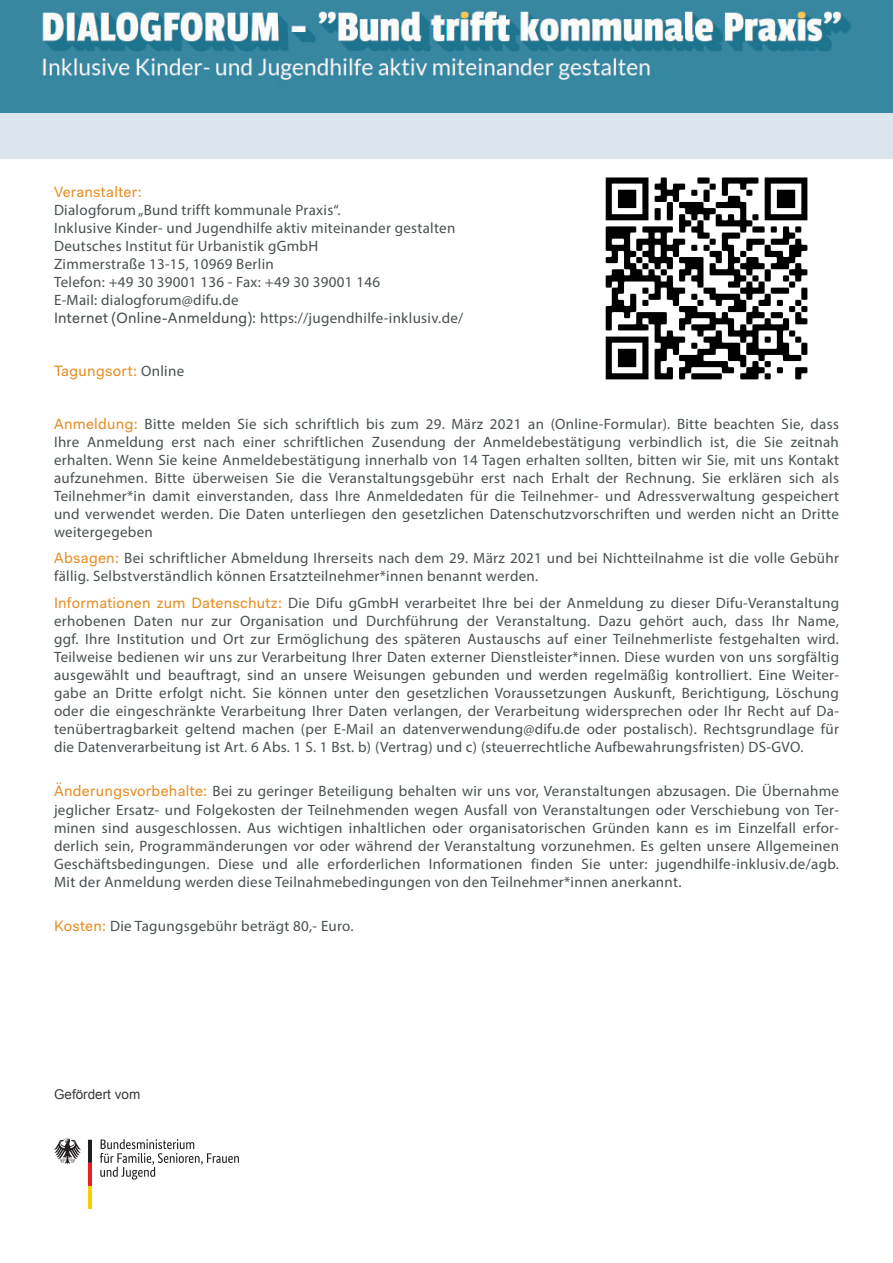
<style>
.page{position:relative;width:893px;height:1263px;background:#fff}
.page>*{position:absolute;margin:0;border:0;box-sizing:border-box;transform-origin:0 0}
.t1{font:15px/18px "Myriad Pro";letter-spacing:.02em;color:#495051;text-align:justify}
.arial_10{font:15px "Fakt Pro";letter-spacing:.02em;color:#e68e25}
.arial_10-2{font:13.5px "Arial";color:#383839}
.s1{font-family:"Fakt Pro"}
.s2{font-family:"Myriad Pro";color:#495051}
.s3{font-family:"Fakt Pro";color:#e68e25}
</style>
<div class="page">
<div style="left:0;top:28px;width:893px;height:131px;background:#dbe5eb"></div>
<img style="left:0;top:0;width:893px;height:113px">
<svg style="left:100px;top:1139px;width:139px;height:40px"></svg>
<svg style="left:54px;top:1138px;width:27px;height:26px"></svg>
<svg style="left:88px;top:1140px;width:4px;height:69px"></svg>
<img style="left:605px;top:177px;width:203px;height:203px">
<p class="arial_10" style="left:54px;top:182px;width:89px">Veranstalter:</p>
<p class="t1" style="left:54px;top:201px;width:403px;text-align:left">Dialogforum „Bund trifft kommunale Praxis“.<br>Inklusive Kinder- und Jugendhilfe aktiv miteinander gestalten Deutsches Institut für Urbanistik gGmbH<br>Zimmerstraße 13-15, 10969 Berlin<br>Telefon: +49 30 39001 136 - Fax: +49 30 39001 146<br>E-Mail: dialogforum@difu.de</p>
<p class="t1" style="left:54px;top:309px;width:411px"><span class="s1">Internet (Online-Anmeldung):</span> https://jugendhilfe-inklusiv.de/</p>
<p class="arial_10" style="left:54px;top:361px;width:132px">Tagungsort: <span class="s2">Online</span></p>
<p class="t1" style="left:54px;top:415px;width:786px"><span class="s3">Anmeldung:</span> Bitte melden Sie sich schriftlich bis zum 29. März 2021 an (Online-Formular). Bitte beachten Sie, dass Ihre Anmeldung erst nach einer schriftlichen Zusendung der Anmeldebestätigung verbindlich ist, die Sie zeitnah erhalten. Wenn Sie keine Anmeldebestätigung innerhalb von 14 Tagen erhalten sollten, bitten wir Sie, mit uns Kontakt aufzunehmen. Bitte überweisen Sie die Veranstaltungsgebühr erst nach Erhalt der Rechnung. Sie erklären sich als Teilnehmer*in damit einverstanden, dass Ihre Anmeldedaten für die Teilnehmer- und Adressverwaltung gespeichert und verwendet werden. Die Daten unterliegen den gesetzlichen Datenschutzvorschriften und werden nicht an Dritte weitergegeben</p>
<p class="t1" style="left:54px;top:549px;width:786px"><span class="s3">Absagen:</span> Bei schriftlicher Abmeldung Ihrerseits nach dem 29. März 2021 und bei Nichtteilnahme ist die volle Gebühr fällig. Selbstverständlich können Ersatzteilnehmer*innen benannt werden.</p>
<p class="t1" style="left:54px;top:594px;width:786px"><span class="s3">Informationen zum Datenschutz:</span> Die Difu gGmbH verarbeitet Ihre bei der Anmeldung zu dieser Difu-Veranstaltung erhobenen Daten nur zur Organisation und Durchführung der Veranstaltung. Dazu gehört auch, dass Ihr Name, ggf. Ihre Institution und Ort zur Ermöglichung des späteren Austauschs auf einer Teilnehmerliste festgehalten wird.<br>Teilweise bedienen wir uns zur Verarbeitung Ihrer Daten externer Dienstleister*innen. Diese wurden von uns sorgfältig ausgewählt und beauftragt, sind an unsere Weisungen gebunden und werden regelmäßig kontrolliert. Eine Weiter&shy;gabe an Dritte erfolgt nicht. Sie können unter den gesetzlichen Voraussetzungen Auskunft, Berichtigung, Löschung oder die eingeschränkte Verarbeitung Ihrer Daten verlangen, der Verarbeitung widersprechen oder Ihr Recht auf Da&shy;tenübertragbarkeit geltend machen (per E-Mail an datenverwendung@difu.de oder postalisch). Rechtsgrundlage für die Datenverarbeitung ist Art. 6 Abs. 1 S. 1 Bst. b) (Vertrag) und c) (steuerrechtliche Aufbewahrungsfristen) DS-GVO.</p>
<p class="t1" style="left:54px;top:782px;width:786px"><span class="s3">Änderungsvorbehalte:</span> Bei zu geringer Beteiligung behalten wir uns vor, Veranstaltungen abzusagen. Die Übernahme jeglicher Ersatz- und Folgekosten der Teilnehmenden wegen Ausfall von Veranstaltungen oder Verschiebung von Ter&shy;minen sind ausgeschlossen. Aus wichtigen inhaltlichen oder organisatorischen Gründen kann es im Einzelfall erfor&shy;derlich sein, Programmänderungen vor oder während der Veranstaltung vorzunehmen. Es gelten unsere Allgemeinen Geschäftsbedingungen. Diese und alle erforderlichen Informationen finden Sie unter: jugendhilfe-inklusiv.de/agb.<br>Mit der Anmeldung werden diese Teilnahmebedingungen von den Teilnehmer*innen anerkannt.</p>
<p class="t1" style="left:54px;top:917px;width:301px"><span class="s3">Kosten:</span> Die Tagungsgebühr beträgt 80,- Euro.</p>
<p class="arial_10-2" style="left:54px;top:1085px;width:88px">Gefördert vom</p>
</div>
